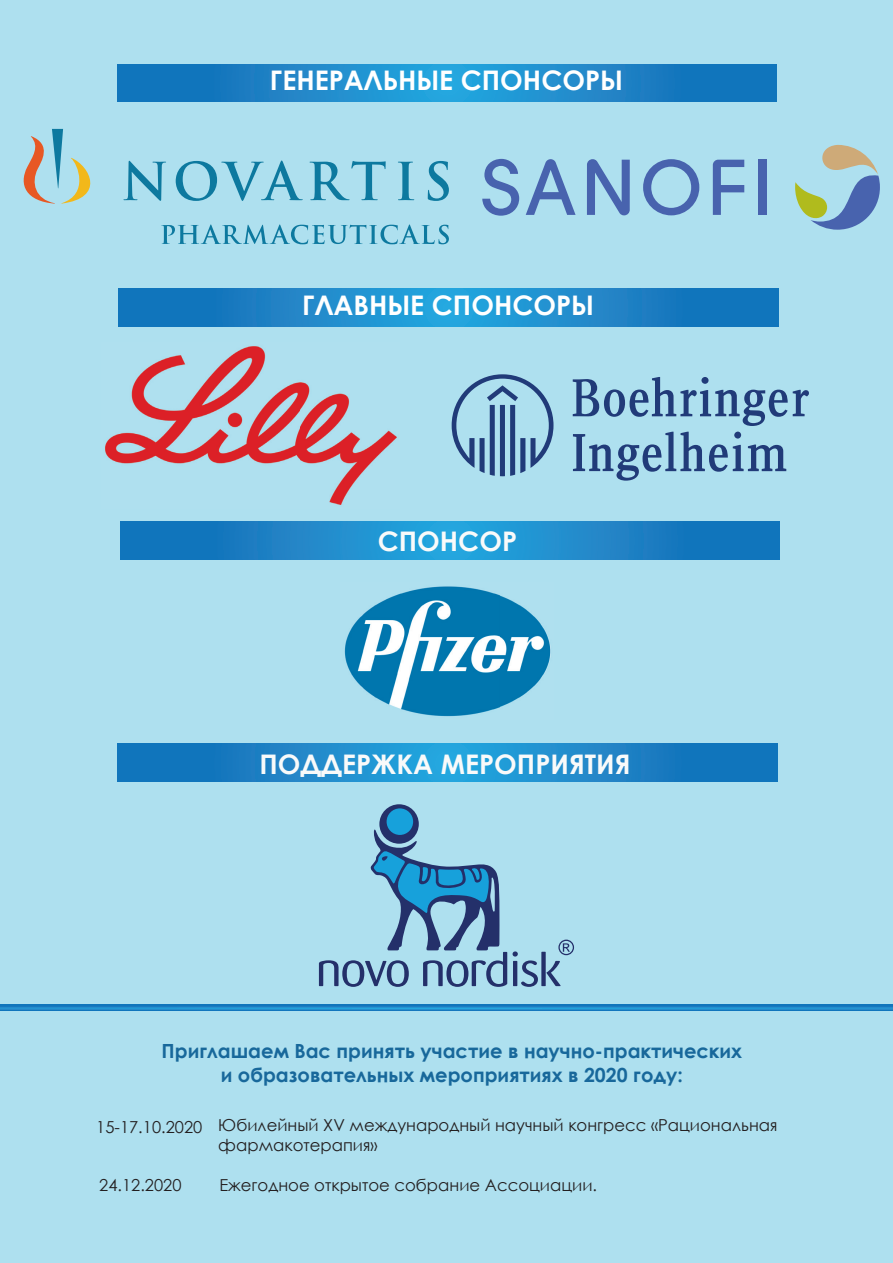
<style>
.page{position:relative;width:893px;height:1263px;background:#aee0ef}
.page>*{position:absolute;margin:0;border:0;box-sizing:border-box;transform-origin:0 0}
.t1{font:700 27px "Century Gothic";color:#fff}
.t2{font:700 27px "Century Gothic";color:#f9fafa}
.t3{font:700 19.5px/23.4px "Century Gothic";color:#18689b;text-align:center}
.t4{font:16.5px/19.8px "Century Gothic";color:#231f20}
</style>
<div class="page">
<svg style="left:452px;top:374px;width:101px;height:102px"></svg>
<svg style="left:573px;top:377px;width:236px;height:104px"></svg>
<svg style="left:117px;top:64px;width:660px;height:38px;background:#1b86c8"></svg>
<svg style="left:120px;top:522px;width:660px;height:37px;background:#1b86c8"></svg>
<svg style="left:0;top:1005px;width:893px;height:6px;background:#1b84c7"></svg>
<svg style="left:161px;top:224px;width:288px;height:20px"></svg>
<svg style="left:123px;top:161px;width:43px;height:40px"></svg>
<svg style="left:176px;top:161px;width:127px;height:40px"></svg>
<svg style="left:310px;top:161px;width:76px;height:39px"></svg>
<svg style="left:398px;top:162px;width:16px;height:38px"></svg>
<svg style="left:428px;top:161px;width:21px;height:40px"></svg>
<svg style="left:23px;top:129px;width:68px;height:75px"></svg>
<div style="left:759px;top:160px;width:8px;height:55px;background:#4863ae"></div>
<svg style="left:643px;top:159px;width:56px;height:56px"></svg>
<svg style="left:482px;top:159px;width:37px;height:57px"></svg>
<svg style="left:713px;top:160px;width:31px;height:55px"></svg>
<svg style="left:587px;top:159px;width:43px;height:56px"></svg>
<svg style="left:526px;top:159px;width:50px;height:56px"></svg>
<svg style="left:795px;top:145px;width:85px;height:85px"></svg>
<svg style="left:119px;top:288px;width:659px;height:38px;background:#1b86c8"></svg>
<img style="left:105px;top:346px;width:292px;height:159px">
<svg style="left:118px;top:744px;width:659px;height:38px;background:#1b86c8"></svg>
<div style="left:379px;top:804px;width:40px;height:40px;background:#24306a;border-radius:50%"></div>
<svg style="left:513px;top:939px;width:61px;height:48px"></svg>
<div style="left:387px;top:808px;width:26px;height:27px;background:#17a1db;border-radius:50%"></div>
<svg style="left:319px;top:829px;width:188px;height:158px"></svg>
<img style="left:344px;top:586px;width:207px;height:131px">
<h1 class="t1" style="left:270px;top:60px;width:355px">ГЕНЕРАЛЬНЫЕ СПОНСОРЫ</h1>
<h1 class="t1" style="left:302px;top:284px;width:293px">ГЛАВНЫЕ СПОНСОРЫ</h1>
<h1 class="t2" style="left:378px;top:521px;width:141px">СПОНСОР</h1>
<h1 class="t2" style="left:259px;top:743px;width:373px">ПОДДЕРЖКА МЕРОПРИЯТИЯ</h1>
<p class="t3" style="left:162px;top:1039px;width:582px">Приглашаем Вас принять участие в научно-практических и образовательных мероприятиях в 2020 году:</p>
<p class="t4" style="left:96px;top:1117px;width:108px">15-17.10.2020</p>
<p class="t4" style="left:218px;top:1115px;width:561px">Юбилейный XV международный научный конгресс «Рациональная фармакотерапия»</p>
<p class="t4" style="left:219px;top:1174px;width:379px">Ежегодное открытое собрание Ассоциации.</p>
<p class="t4" style="left:99px;top:1174px;width:84px">24.12.2020</p>
</div>
